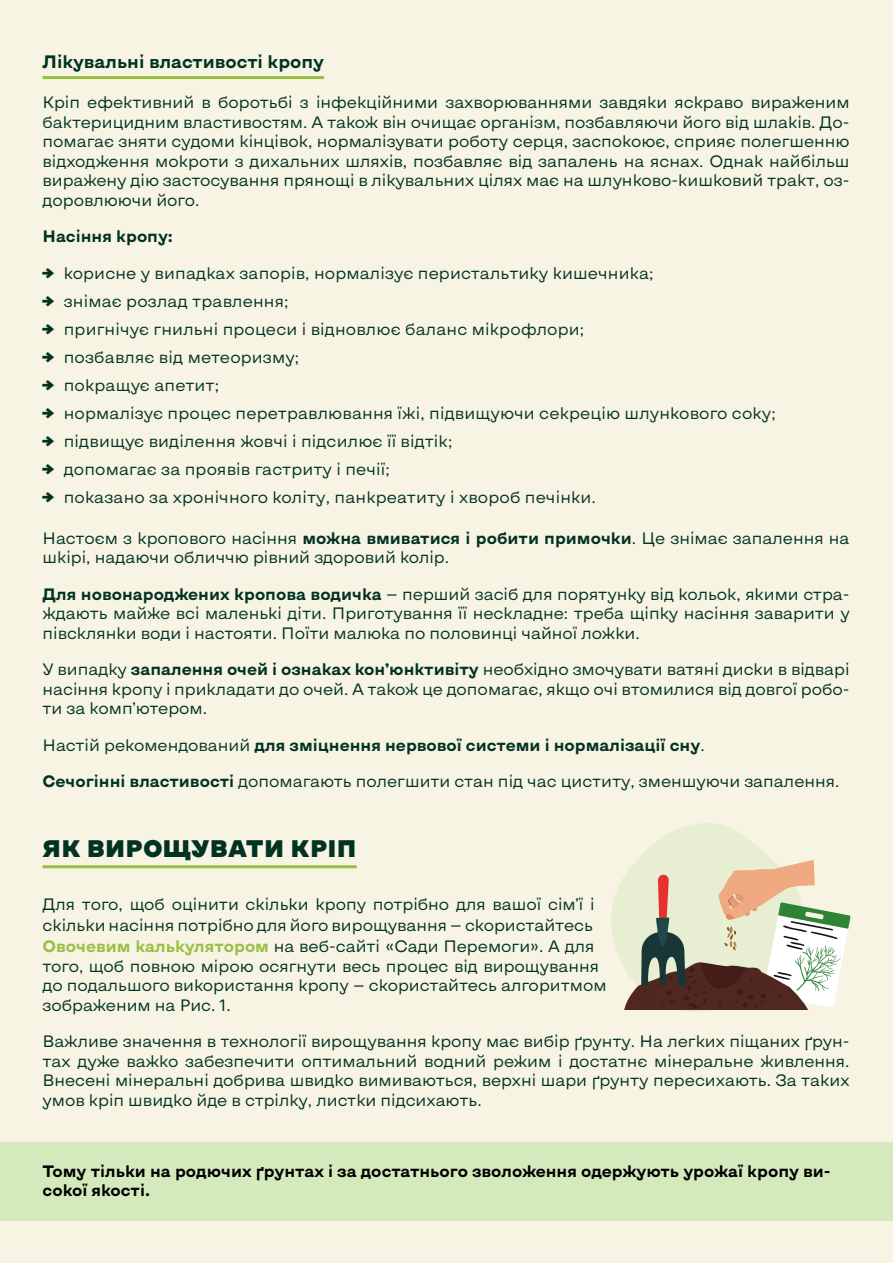
<style>
.page{position:relative;width:893px;height:1263px;background:#f8f4e3}
.page>*{position:absolute;margin:0;border:0;box-sizing:border-box;transform-origin:0 0}
.t1{font:900 24px "Kyiv Type Sans";letter-spacing:.01em;color:#023322}
.h3_1{font:700 18px "Kyiv Type Sans";color:#023322}
.t2{font:16.5px/19.5px "Kyiv Type Sans";color:#023322;text-align:justify}
.plaska_bg{font:700 16.5px/19.8px "Kyiv Type Sans";color:#000}
.t3{font:700 16.5px "Kyiv Type Sans";color:#023322}
.s1{font-weight:900}
.s2{font-weight:700}
.s3{font-weight:400}
.s4{font-weight:700;color:#9abf46}
</style>
<div class="page">
<hr style="left:43px;top:76px;width:281px;height:3px;background:#9abf46">
<hr style="left:43px;top:865px;width:314px;height:3px;background:#9abf46">
<div style="left:0;top:1142px;width:893px;height:79px;background:#d4e9bc"></div>
<svg style="left:611px;top:823px;width:161px;height:189px;fill:#ecf0d6"></svg>
<svg style="left:623px;top:860px;width:227px;height:150px;background:#beb5a1"></svg>
<p class="h3_1" style="left:43px;top:49px;width:283px">Лікувальні властивості кропу</p>
<p class="t2" style="left:43px;top:92px;width:809px">Кріп ефективний в боротьбі з інфекційними захворюваннями завдяки яскраво вираженим бактерицидним властивостям. А також він очищає організм, позбавляючи його від шлаків. До&shy;помагає зняти судоми кінцівок, нормалізувати роботу серця, заспокоює, сприяє полегшенню відходження мокроти з дихальних шляхів, позбавляє від запалень на яснах. Однак найбільш виражену дію застосування прянощі в лікувальних цілях має на шлунково-кишковий тракт, оз&shy;доровлюючи його.</p>
<p class="t3" style="left:43px;top:225px;width:132px">Насіння кропу:</p>
<p class="t2" style="left:43px;top:263px;width:612px"><span class="s1">→</span> корисне у випадках запорів, нормалізує перистальтику кишечника;</p>
<p class="t2" style="left:43px;top:291px;width:247px"><span class="s1">→</span> знімає розлад травлення;</p>
<p class="t2" style="left:43px;top:319px;width:543px"><span class="s1">→</span> пригнічує гнильні процеси і відновлює баланс мікрофлори;</p>
<p class="t2" style="left:43px;top:347px;width:258px"><span class="s1">→</span> позбавляє від метеоризму;</p>
<p class="t2" style="left:43px;top:375px;width:178px"><span class="s1">→</span> покращує апетит;</p>
<p class="t2" style="left:43px;top:403px;width:735px"><span class="s1">→</span> нормалізує процес перетравлювання їжі, підвищуючи секрецію шлункового соку;</p>
<p class="t2" style="left:43px;top:431px;width:411px"><span class="s1">→</span> підвищує виділення жовчі і підсилює її відтік;</p>
<p class="t2" style="left:43px;top:459px;width:349px"><span class="s1">→</span> допомагає за проявів гастриту і печії;</p>
<p class="t2" style="left:43px;top:487px;width:555px"><span class="s1">→</span> показано за хронічного коліту, панкреатиту і хвороб печінки.</p>
<p class="t2" style="left:43px;top:527px;width:809px">Настоєм з кропового насіння <span class="s2">можна вмиватися і робити примочки</span>. Це знімає запалення на шкірі, надаючи обличчю рівний здоровий колір.</p>
<p class="t2" style="left:43px;top:583px;width:809px"><span class="s2">Для новонароджених кропова водичка</span> — перший засіб для порятунку від кольок, якими стра&shy;ждають майже всі маленькі діти. Приготування її нескладне: треба щіпку насіння заварити у півсклянки води і настояти. Поїти малюка по половинці чайної ложки.</p>
<p class="t2" style="left:43px;top:659px;width:809px">У випадку <span class="s2">запалення очей і ознаках кон’юнктивіту</span> необхідно змочувати ватяні диски в відварі насіння кропу і прикладати до очей. А також це допомагає, якщо очі втомилися від довгої робо&shy;ти за комп’ютером.</p>
<p class="t3" style="left:43px;top:734px;width:664px"><span class="s3">Настій рекомендований</span> для зміцнення нервової системи і нормалізації сну<span class="s3">.</span></p>
<p class="t2" style="left:43px;top:771px;width:798px"><span class="s2">Сечогінні властивості</span> допомагають полегшити стан під час циститу, зменшуючи запалення.</p>
<h3 class="t1" style="left:43px;top:832px;width:315px">ЯК ВИРОЩУВАТИ КРІП</h3>
<p class="t2" style="left:43px;top:893px;width:554px;line-height:21px">Для того, щоб оцінити скільки кропу потрібно для вашої сім’ї і скільки насіння потрібно для його вирощування — скористайтесь <span class="s4">Овочевим калькулятором</span> на веб-сайті «Сади Перемоги». А для</p>
<p class="t2" style="left:43px;top:955px;width:566px;text-align:left">того, щоб повною мірою осягнути весь процес від вирощування до подальшого використання кропу — скористайтесь алгоритмом зображеним на Рис. 1.</p>
<p class="t2" style="left:43px;top:1031px;width:808px">Важливе значення в технології вирощування кропу має вибір ґрунту. На легких піщаних ґрун&shy;тах дуже важко забезпечити оптимальний водний режим і достатнє мінеральне живлення.<br>Внесені мінеральні добрива швидко вимиваються, верхні шари ґрунту пересихають. За таких умов кріп швидко йде в стрілку, листки підсихають.</p>
<p class="plaska_bg" style="left:43px;top:1160px;width:790px">Тому тільки на родючих ґрунтах і за достатнього зволоження одержують урожаї кропу ви&shy;сокої якості.</p>
</div>
